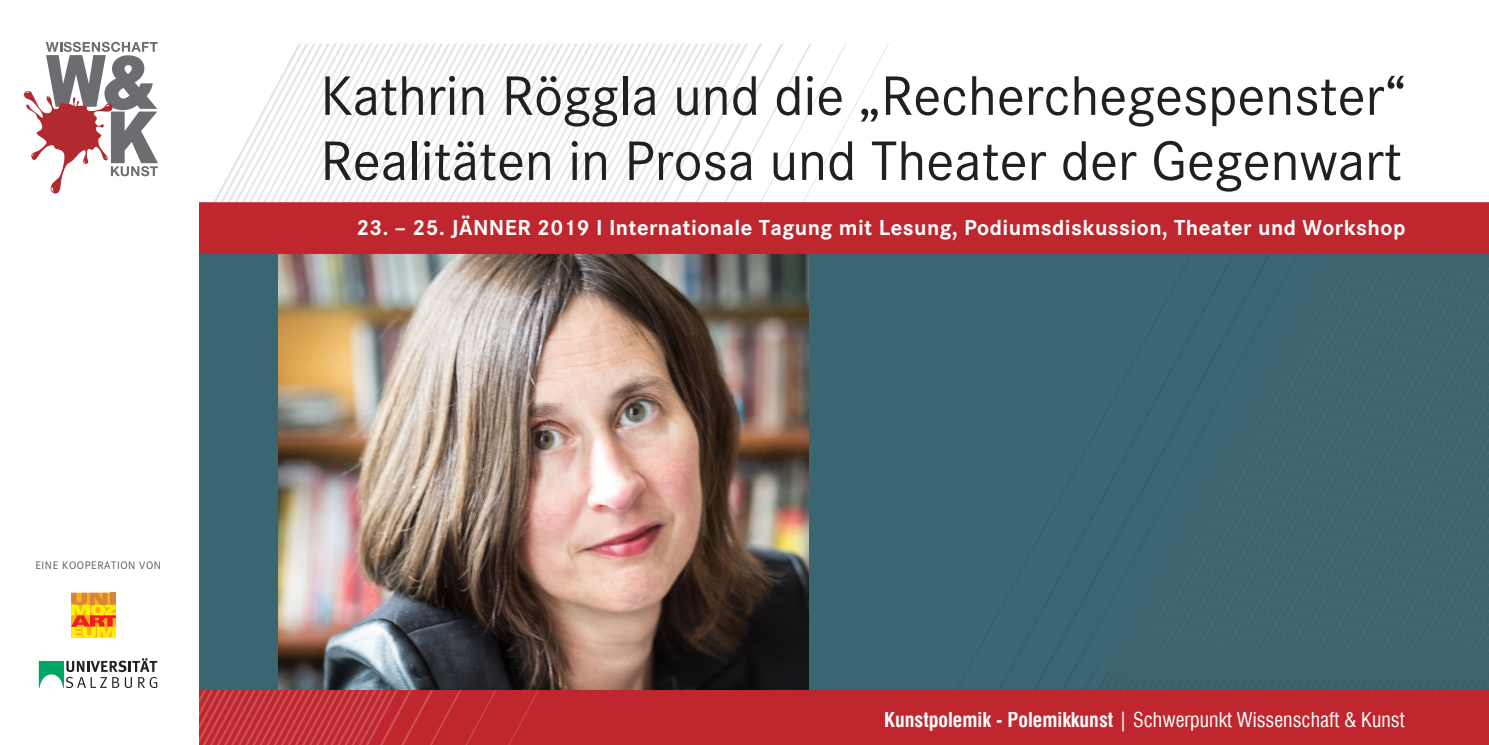
<style>
.page{position:relative;width:1489px;height:745px;background:#fff}
.page>*{position:absolute;margin:0;border:0;box-sizing:border-box;transform-origin:0 0}
.t1{font:57.5px "Corporate S";color:#231f20}
.t2{font:700 22.5px "Corporate S";letter-spacing:.02em;color:#fff}
.t3{font:20px "Corporate Condensed Regular SWFTE";color:#fff}
.t4{font:11.25px "Corporate S";letter-spacing:.05em;color:#57585a}
.s1{font-family:"Corporate Condensed Bold SWFTE"}
</style>
<div class="page">
<div style="left:198px;top:251px;width:1290px;height:441px;background:#3a6672"></div>
<img style="left:278px;top:254px;width:503px;height:436px">
<div style="left:198px;top:202px;width:1290px;height:52px;background:#c0262d"></div>
<svg style="left:206px;top:43px;width:859px;height:161px"></svg>
<div style="left:198px;top:690px;width:1290px;height:54px;background:#c0262d"></div>
<svg style="left:38px;top:661px;width:1px;height:27px"></svg>
<svg style="left:71px;top:592px;width:45px;height:45px"></svg>
<svg style="left:39px;top:657px;width:527px;height:88px"></svg>
<svg style="left:24px;top:42px;width:134px;height:151px"></svg>
<svg style="left:781px;top:251px;width:707px;height:440px"></svg>
<p class="t4" style="left:35px;top:559px;width:127px">EINE KOOPERATION VON</p>
<p class="t1" style="left:320px;top:63px;width:1087px">Kathrin Röggla und die „Recherchegespenster“</p>
<p class="t1" style="left:320px;top:128px;width:1082px">Realitäten in Prosa und Theater der Gegenwart</p>
<p class="t2" style="left:356px;top:214px;width:1050px">23. – 25. JÄNNER 2019 I Internationale Tagung mit Lesung, Podiumsdiskussion, Theater und Workshop</p>
<p class="t3" style="left:884px;top:707px;width:522px"><span class="s1">Kunstpolemik - Polemikkunst</span> | Schwerpunkt Wissenschaft &amp; Kunst</p>
</div>
